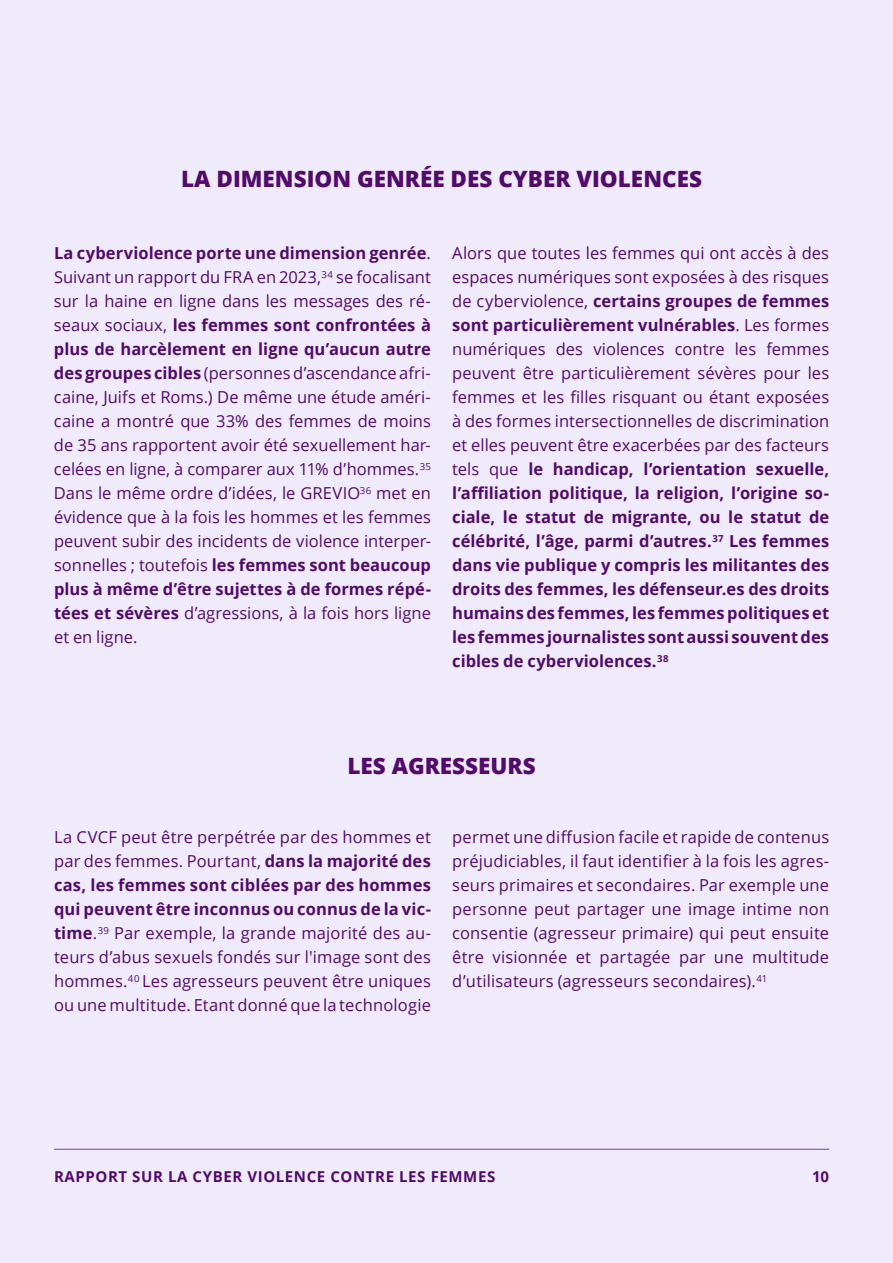
<style>
.page{position:relative;width:893px;height:1263px;background:#efebfb}
.page>*{position:absolute;margin:0;border:0;box-sizing:border-box;transform-origin:0 0}
.t1{font:800 22.5px "Open Sans";color:#520a6b}
.t2{font:16.5px/24px "Open Sans";letter-spacing:.01em;color:#520a6b;text-align:justify}
.t3{font:700 16.5px/24px "Open Sans";letter-spacing:.005em;color:#520a6b;text-align:justify}
.t4{font:700 15px "Open Sans";letter-spacing:.04em;color:#520a6b}
.s1{font-weight:700}
.s2{font-weight:400}
</style>
<div class="page">
<hr style="left:54px;top:1149px;width:775px;height:1px;background:#7a3eba">
<h1 class="t1" style="left:181px;top:162px;width:522px">LA DIMENSION GENRÉE DES CYBER VIOLENCES</h1>
<p class="t2" style="left:54px;top:241px;width:378px"><span class="s1">La cyberviolence porte une dimension genrée</span>.<br>Suivant un rapport du FRA en 2023,<sup>34</sup> se focalisant sur la haine en ligne dans les messages des ré&shy;seaux sociaux, <span class="s1">les femmes sont confrontées à plus de harcèlement en ligne qu’aucun autre des groupes cibles</span> (personnes d’ascendance afri&shy;caine, Juifs et Roms.) De même une étude améri&shy;caine a montré que 33% des femmes de moins de 35 ans rapportent avoir été sexuellement har&shy;celées en ligne, à comparer aux 11% d’hommes.<sup>35<br></sup>Dans le même ordre d’idées, le GREVIO<sup>36</sup> met en évidence que à la fois les hommes et les femmes peuvent subir des incidents de violence interper&shy;sonnelles ; toutefois <span class="s1">les femmes sont beaucoup plus à même d’être sujettes à de formes répé&shy;tées et sévères</span> d’agressions, à la fois hors ligne et en ligne.</p>
<p class="t3" style="left:452px;top:241px;width:378px"><span class="s2">Alors que toutes les femmes qui ont accès à des espaces numériques sont exposées à des risques de cyberviolence,</span> certains groupes de femmes sont particulièrement vulnérables<span class="s2">. Les formes numériques des violences contre les femmes peuvent être particulièrement sévères pour les femmes et les filles risquant ou étant exposées à des formes intersectionnelles de discrimination et elles peuvent être exacerbées par des facteurs tels que</span> le handicap, l’orientation sexuelle, l’affiliation politique, la religion, l’origine so&shy;ciale, le statut de migrante, ou le statut de célébrité, l’âge, parmi d’autres.<sup>37</sup> Les femmes dans vie publique y compris les militantes des droits des femmes, les défenseur.es des droits humains des femmes, les femmes politiques et les femmes journalistes sont aussi souvent des cibles de cyberviolences.<sup>38</sup></p>
<h1 class="t1" style="left:347px;top:748px;width:190px">LES AGRESSEURS</h1>
<p class="t2" style="left:54px;top:825px;width:378px">La CVCF peut être perpétrée par des hommes et par des femmes. Pourtant, <span class="s1">dans la majorité des cas, les femmes sont ciblées par des hommes qui peuvent être inconnus ou connus de la vic&shy;time</span>.<sup>39</sup> Par exemple, la grande majorité des au&shy;teurs d’abus sexuels fondés sur l'image sont des hommes.<sup>40</sup> Les agresseurs peuvent être uniques ou une multitude. Etant donné que la technologie</p>
<p class="t2" style="left:452px;top:825px;width:378px">permet une diffusion facile et rapide de contenus préjudiciables, il faut identifier à la fois les agres&shy;seurs primaires et secondaires. Par exemple une personne peut partager une image intime non consentie (agresseur primaire) qui peut ensuite être visionnée et partagée par une multitude d’utilisateurs (agresseurs secondaires).<sup>41</sup></p>
<p class="t4" style="left:54px;top:1166px;width:443px">RAPPORT SUR LA CYBER VIOLENCE CONTRE LES FEMMES</p>
<p class="t4" style="left:812px;top:1166px;width:19px">10</p>
</div>
